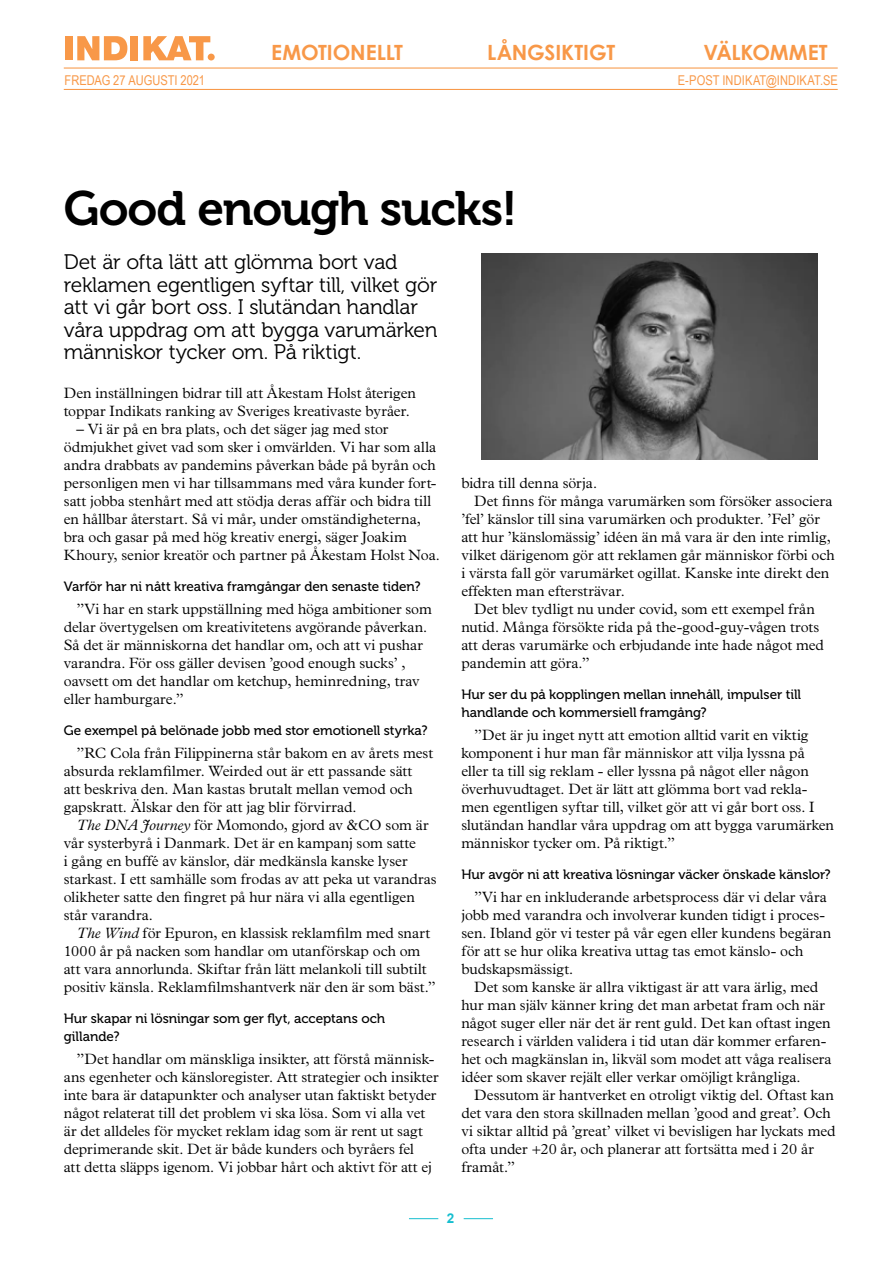
<style>
.page{position:relative;width:893px;height:1263px;background:#fff}
.page>*{position:absolute;margin:0;border:0;box-sizing:border-box;transform-origin:0 0}
.t1{font:48px "Museo 700";letter-spacing:-.025em;color:#000}
.t2{font:21px/22.5px "Museo 300";letter-spacing:-.015em;color:#000}
.t3{font:700 21px "Century Gothic";letter-spacing:-.005em;color:#f89848}
.t4{font:300 15px/18px "Plantin Std";color:#000}
.t5{font:13.5px/18px "Museo 500";letter-spacing:-.005em;color:#000}
.t6{font:13.5px "Arial Narrow";letter-spacing:.005em;color:#f89848}
.t7{font:700 13.5px "Arial";color:#16becf}
.s1{font-style:italic}
</style>
<div class="page">
<svg style="left:409px;top:1218px;width:29px;height:1px"></svg>
<svg style="left:464px;top:1218px;width:29px;height:1px"></svg>
<hr style="left:64px;top:89px;width:774px;height:1px;background:#f89848">
<hr style="left:64px;top:68px;width:774px;height:1px;background:#f89848">
<img style="left:481px;top:254px;width:336px;height:205px">
<svg style="left:65px;top:36px;width:62px;height:24px"></svg>
<div style="left:131px;top:36px;width:7px;height:24px;background:#f89848"></div>
<svg style="left:143px;top:36px;width:67px;height:24px"></svg>
<div style="left:208px;top:54px;width:7px;height:6px;background:#f89848;border-radius:50%"></div>
<h2 class="t3" style="left:271px;top:36px;width:133px">EMOTIONELLT</h2>
<h2 class="t3" style="left:487px;top:36px;width:129px">LÅNGSIKTIGT</h2>
<h2 class="t3" style="left:703px;top:36px;width:126px">VÄLKOMMET</h2>
<p class="t6" style="left:65px;top:70px;width:142px">FREDAG 27 AUGUSTI 2021</p>
<p class="t6" style="left:678px;top:70px;width:161px">E-POST INDIKAT@INDIKAT.SE</p>
<h1 class="t1" style="left:64px;top:181px;width:455px">Good enough sucks!</h1>
<h2 class="t2" style="left:64px;top:251px;width:375px">Det är ofta lätt att glömma bort vad reklamen egentligen syftar till, vilket gör att vi går bort oss. I slutändan handlar våra uppdrag om att bygga varumärken människor tycker om. På riktigt.</h2>
<p class="t4" style="left:64px;top:384px;width:354px">Den inställningen bidrar till att Åkestam Holst återigen toppar Indikats ranking av Sveriges kreativaste byråer.</p>
<p class="t4" style="left:64px;top:420px;width:378px;text-indent:13px">– Vi är på en bra plats, och det säger jag med stor ödmjukhet givet vad som sker i omvärlden. Vi har som alla andra drabbats av pandemins påverkan både på byrån och personligen men vi har tillsammans med våra kunder fort&shy;satt jobba stenhårt med att stödja deras affär och bidra till en hållbar återstart. Så vi mår, under omständigheterna, bra och gasar på med hög kreativ energi, säger Joakim Khoury, senior kreatör och partner på Åkestam Holst Noa.</p>
<p class="t5" style="left:64px;top:578px;width:358px">Varför har ni nått kreativa framgångar den senaste tiden?</p>
<p class="t4" style="left:64px;top:600px;width:370px;text-indent:13px">”Vi har en stark uppställning med höga ambitioner som delar övertygelsen om kreativitetens avgörande påverkan.<br>Så det är människorna det handlar om, och att vi pushar varandra. För oss gäller devisen ’good enough sucks’ , oavsett om det handlar om ketchup, heminredning, trav eller hamburgare.”</p>
<p class="t5" style="left:64px;top:722px;width:365px">Ge exempel på belönade jobb med stor emotionell styrka?</p>
<p class="t4" style="left:64px;top:744px;width:371px;text-indent:13px">”RC Cola från Filippinerna står bakom en av årets mest absurda reklamfilmer. Weirded out är ett passande sätt<br>att beskriva den. Man kastas brutalt mellan vemod och gapskratt. Älskar den för att jag blir förvirrad.</p>
<p class="t4" style="left:64px;top:816px;width:375px;text-indent:13px"><span class="s1">The DNA Journey</span> för Momondo, gjord av &amp;CO som är vår systerbyrå i Danmark. Det är en kampanj som satte<br>i gång en buffé av känslor, där medkänsla kanske lyser starkast. I ett samhälle som frodas av att peka ut varandras olikheter satte den fingret på hur nära vi alla egentligen står varandra.</p>
<p class="t4" style="left:64px;top:924px;width:373px;text-indent:13px"><span class="s1">The Wind</span> för Epuron, en klassisk reklamfilm med snart 1000 år på nacken som handlar om utanförskap och om att vara annorlunda. Skiftar från lätt melankoli till subtilt positiv känsla. Reklamfilmshantverk när den är som bäst.”</p>
<p class="t5" style="left:64px;top:1010px;width:323px">Hur skapar ni lösningar som ger flyt, acceptans och gillande?</p>
<p class="t4" style="left:64px;top:1050px;width:376px;text-indent:13px">”Det handlar om mänskliga insikter, att förstå människ&shy;ans egenheter och känsloregister. Att strategier och insikter inte bara är datapunkter och analyser utan faktiskt betyder något relaterat till det problem vi ska lösa. Som vi alla vet är det alldeles för mycket reklam idag som är rent ut sagt deprimerande skit. Det är både kunders och byråers fel<br>att detta släpps igenom. Vi jobbar hårt och aktivt för att ej</p>
<p class="t4" style="left:461px;top:474px;width:137px">bidra till denna sörja.</p>
<p class="t4" style="left:474px;top:492px;width:360px">Det finns för många varumärken som försöker associera</p>
<p class="t4" style="left:461px;top:510px;width:360px">’fel’ känslor till sina varumärken och produkter. ’Fel’ gör</p>
<p class="t4" style="left:461px;top:528px;width:371px">att hur ’känslomässig’ idéen än må vara är den inte rimlig,</p>
<p class="t4" style="left:461px;top:546px;width:375px">vilket därigenom gör att reklamen går människor förbi och</p>
<p class="t4" style="left:461px;top:564px;width:369px">i värsta fall gör varumärket ogillat. Kanske inte direkt den</p>
<p class="t4" style="left:461px;top:582px;width:165px">effekten man eftersträvar.</p>
<p class="t4" style="left:474px;top:600px;width:342px">Det blev tydligt nu under covid, som ett exempel från</p>
<p class="t4" style="left:461px;top:618px;width:359px">nutid. Många försökte rida på the-good-guy-vågen trots</p>
<p class="t4" style="left:461px;top:636px;width:364px">att deras varumärke och erbjudande inte hade något med</p>
<p class="t4" style="left:461px;top:654px;width:130px">pandemin att göra.”</p>
<p class="t5" style="left:461px;top:686px;width:341px">Hur ser du på kopplingen mellan innehåll, impulser till handlande och kommersiell framgång?</p>
<p class="t4" style="left:461px;top:726px;width:374px;text-indent:13px">”Det är ju inget nytt att emotion alltid varit en viktig komponent i hur man får människor att vilja lyssna på eller ta till sig reklam - eller lyssna på något eller någon överhuvudtaget. Det är lätt att glömma bort vad rekla&shy;men egentligen syftar till, vilket gör att vi går bort oss. I slutändan handlar våra uppdrag om att bygga varumärken människor tycker om. På riktigt.”</p>
<p class="t5" style="left:461px;top:866px;width:371px">Hur avgör ni att kreativa lösningar väcker önskade känslor?</p>
<p class="t4" style="left:461px;top:888px;width:371px;text-indent:13px">”Vi har en inkluderande arbetsprocess där vi delar våra jobb med varandra och involverar kunden tidigt i proces&shy;sen. Ibland gör vi tester på vår egen eller kundens begäran för att se hur olika kreativa uttag tas emot känslo- och budskapsmässigt.</p>
<p class="t4" style="left:461px;top:978px;width:372px;text-indent:13px">Det som kanske är allra viktigast är att vara ärlig, med hur man själv känner kring det man arbetat fram och när något suger eller när det är rent guld. Det kan oftast ingen research i världen validera i tid utan där kommer erfaren&shy;het och magkänslan in, likväl som modet att våga realisera idéer som skaver rejält eller verkar omöjligt krångliga.</p>
<p class="t4" style="left:461px;top:1086px;width:376px;text-indent:13px">Dessutom är hantverket en otroligt viktig del. Oftast kan det vara den stora skillnaden mellan ’good and great’. Och vi siktar alltid på ’great’ vilket vi bevisligen har lyckats med ofta under +20 år, och planerar att fortsätta med i 20 år framåt.”</p>
<p class="t7" style="left:447px;top:1209px;width:9px">2</p>
</div>
